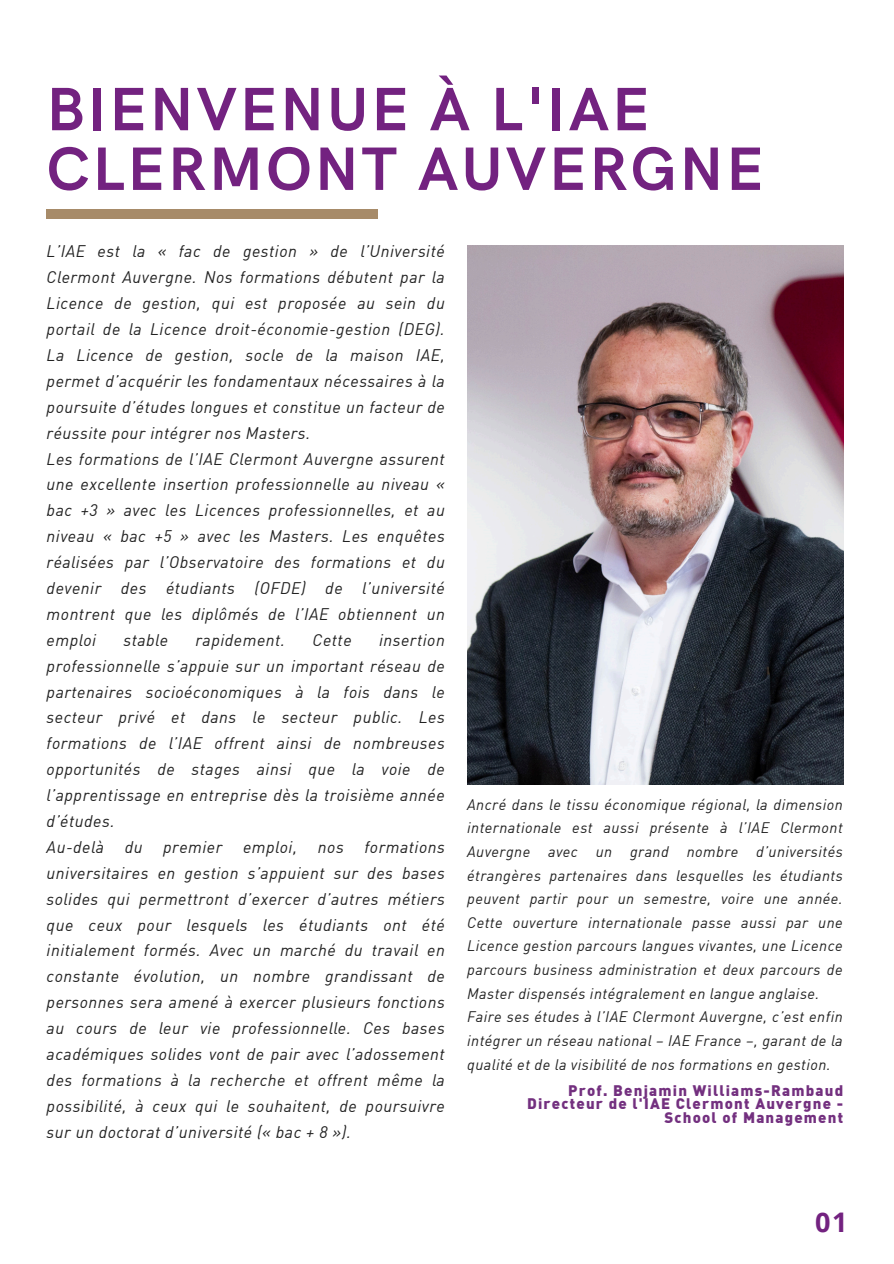
<style>
.page{position:relative;width:894px;height:1264px;background:#fff}
.page>*{position:absolute;margin:0;border:0;box-sizing:border-box;transform-origin:0 0}
.t1{font:700 61.35px/59.7px "HK Grotesk";letter-spacing:.05em;color:#732280}
.t2{font:700 27px "Open Sans";color:#732280}
.t3{font:italic 16.5px/26px "DIN Offc";letter-spacing:.03em;color:#222;text-align:justify}
.t4{font:italic 15px/23.7px "DIN Offc";letter-spacing:.03em;color:#222;text-align:justify}
.t5{font:900 15px/13.5px "DIN Offc";letter-spacing:.08em;color:#73307f;text-align:right}
</style>
<div class="page">
<img style="left:467px;top:245px;width:375px;height:539px">
<div style="left:47px;top:209px;width:330px;height:9px;background:#a78b69"></div>
<h1 class="t1" style="left:47px;top:82px;width:718px">BIENVENUE À L'IAE<br>CLERMONT AUVERGNE</h1>
<p class="t3" style="left:47px;top:240px;width:399px">L’IAE est la « fac de gestion » de l’Université Clermont Auvergne. Nos formations débutent par la Licence de gestion, qui est proposée au sein du portail de la Licence droit-économie-gestion (DEG).<br>La Licence de gestion, socle de la maison IAE, permet d’acquérir les fondamentaux nécessaires à la poursuite d’études longues et constitue un facteur de réussite pour intégrer nos Masters.</p>
<p class="t3" style="left:47px;top:447px;width:399px">Les formations de l’IAE Clermont Auvergne assurent une excellente insertion professionnelle au niveau « bac +3 » avec les Licences professionnelles, et au niveau « bac +5 » avec les Masters. Les enquêtes réalisées par l’Observatoire des formations et du devenir des étudiants (OFDE) de l’université montrent que les diplômés de l’IAE obtiennent un emploi</p>
<p class="t3" style="left:123px;top:628px;width:46px">stable</p>
<p class="t3" style="left:195px;top:628px;width:91px">rapidement.</p>
<p class="t3" style="left:312px;top:628px;width:41px">Cette</p>
<p class="t3" style="left:47px;top:628px;width:399px;text-indent:332px">insertion professionnelle s’appuie sur un important réseau de partenaires socioéconomiques à la fois dans le secteur privé et dans le secteur public. Les formations de l’IAE offrent ainsi de nombreuses opportunités de stages ainsi que la voie de l’apprentissage en entreprise dès la troisième année d’études.</p>
<p class="t3" style="left:47px;top:835px;width:59px">Au-delà</p>
<p class="t3" style="left:125px;top:835px;width:19px">du</p>
<p class="t3" style="left:163px;top:835px;width:61px">premier</p>
<p class="t3" style="left:243px;top:835px;width:56px">emploi,</p>
<p class="t3" style="left:318px;top:835px;width:27px">nos</p>
<p class="t3" style="left:47px;top:835px;width:399px;text-indent:318px">formations universitaires en gestion s’appuient sur des bases solides qui permettront d’exercer d’autres métiers que ceux pour lesquels les étudiants ont été initialement formés. Avec un marché du travail en constante évolution, un nombre grandissant de personnes sera amené à exercer plusieurs fonctions au cours de leur vie professionnelle. Ces bases académiques solides vont de pair avec l’adossement des formations à la recherche et offrent même la possibilité, à ceux qui le souhaitent, de poursuivre sur un doctorat d’université (« bac + 8 »).</p>
<p class="t4" style="left:467px;top:793px;width:377px">Ancré dans le tissu économique régional, la dimension internationale est aussi présente à l’IAE Clermont Auvergne avec un grand nombre d’universités étrangères partenaires dans lesquelles les étudiants peuvent partir pour un semestre, voire une année.<br>Cette ouverture internationale passe aussi par une Licence gestion parcours langues vivantes, une Licence parcours business administration et deux parcours de Master dispensés intégralement en langue anglaise.</p>
<p class="t4" style="left:467px;top:1006px;width:377px">Faire ses études à l’IAE Clermont Auvergne, c’est enfin intégrer un réseau national – IAE France –, garant de la qualité et de la visibilité de nos formations en gestion.</p>
<p class="t5" style="left:527px;top:1085px;width:317px">Prof. Benjamin Williams-Rambaud<br>Directeur de l'IAE Clermont Auvergne -<br>School of Management</p>
<h2 class="t2" style="left:815px;top:1203px;width:34px">01</h2>
</div>
